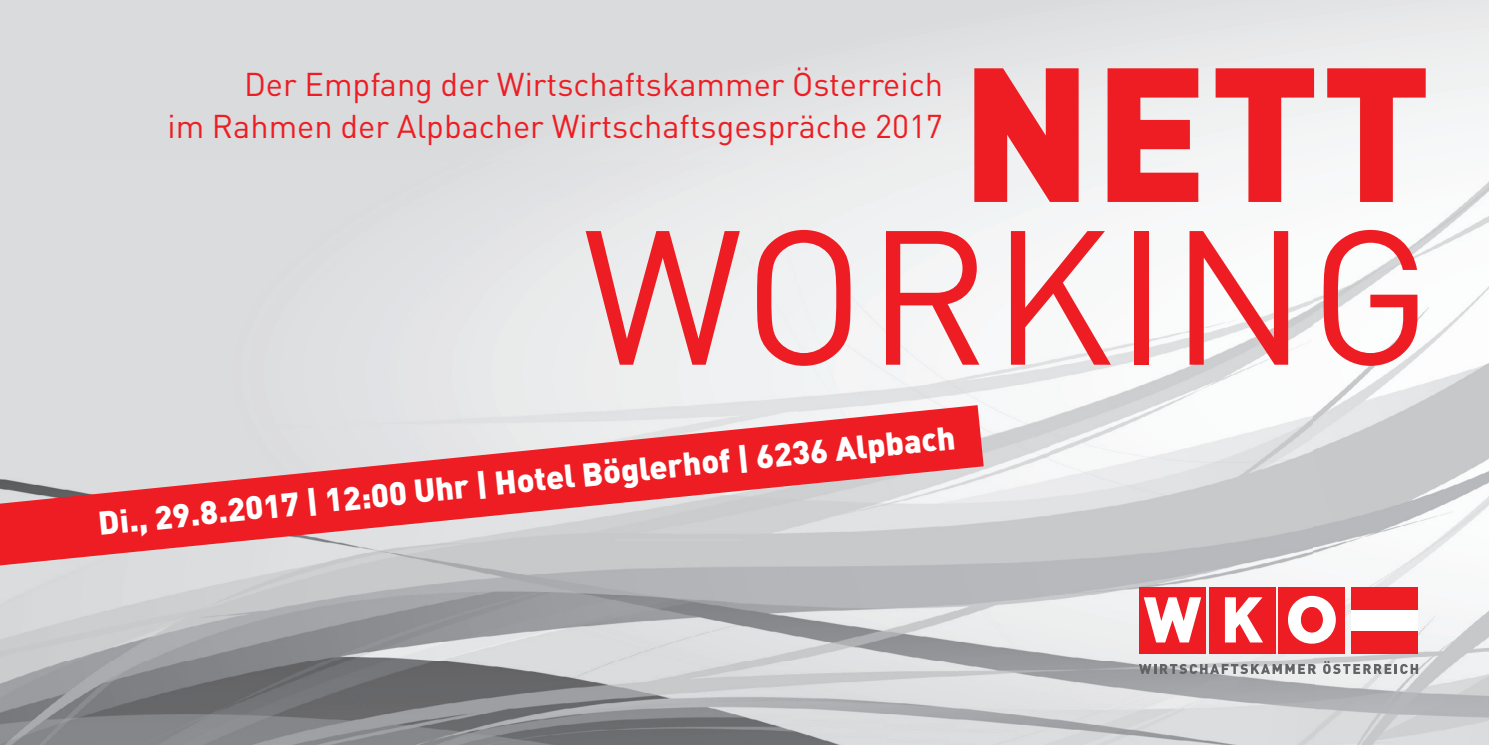
<style>
.page{position:relative;width:1489px;height:745px;background:#fff}
.page>*{position:absolute;margin:0;border:0;box-sizing:border-box;transform-origin:0 0}
.t1{font:187.5px "DIN Pro";letter-spacing:.01em;color:#ee1d23}
.t2{font:900 187.5px "DIN Pro";color:#ee1d23}
.t3{font:32.5px/42.5px "DIN Pro";color:#ee1d23;text-align:right}
.t4{font:900 32.5px "DIN Pro";color:#fff}
</style>
<div class="page">
<div style="left:0;top:0;width:1488px;height:161px;background:linear-gradient(to right,#d5d6d8,#eeeff0)"></div>
<img style="left:0;top:161px;width:1488px;height:583px">
<div style="left:1351px;top:609px;width:66px;height:22px;background:#fff"></div>
<div style="left:1278px;top:586px;width:66px;height:67px;background:#ee1d23"></div>
<div style="left:1208px;top:586px;width:67px;height:67px;background:#ee1d23"></div>
<svg style="left:1138px;top:663px;width:177px;height:10px;background:#a2a2a5"></svg>
<svg style="left:1322px;top:660px;width:95px;height:13px"></svg>
<svg style="left:1224px;top:597px;width:38px;height:45px"></svg>
<div style="left:1139px;top:586px;width:66px;height:67px;background:#ee1d23"></div>
<svg style="left:1143px;top:597px;width:58px;height:45px"></svg>
<div style="left:1351px;top:586px;width:66px;height:23px;background:#ee1d23"></div>
<div style="left:1351px;top:631px;width:66px;height:22px;background:#ee1d23"></div>
<svg style="left:1288px;top:595px;width:47px;height:48px"></svg>
<div style="left:1301px;top:607px;width:21px;height:24px;background:#ee1d23;border-radius:50%"></div>
<div style="left:1300px;top:606px;width:22px;height:26px;border:1px solid #ee1d23;border-radius:50%"></div>
<svg style="left:0;top:405px;width:983px;height:160px;background:#e09094"></svg>
<p class="t3" style="left:167px;top:61px;width:777px">Der Empfang der Wirtschaftskammer Österreich<br>im Rahmen der Alpbacher Wirtschaftsgespräche 2017</p>
<h1 class="t2" style="left:960px;top:7px;width:472px">NETT</h1>
<h1 class="t1" style="left:582px;top:169px;width:850px">WORKING</h1>
<p class="t4" style="left:96px;top:503px;width:862px;rotate:-6deg">Di., 29.8.2017 | 12:00 Uhr | Hotel Böglerhof | 6236 Alpbach</p>
</div>
